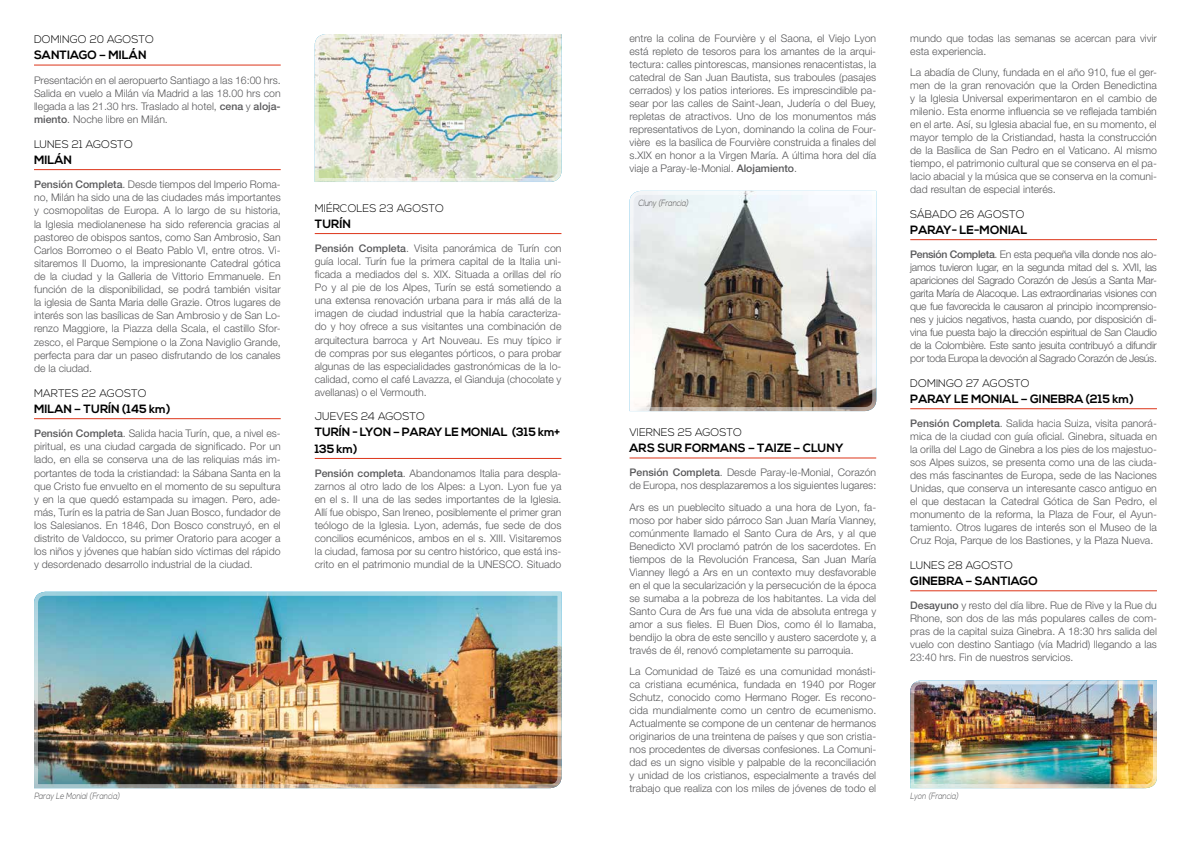
<style>
.page{position:relative;width:1191px;height:842px;background:#fff}
.page>*{position:absolute;margin:0;border:0;box-sizing:border-box;transform-origin:0 0}
.t1{font:700 12px/16.1px "Nexa";color:#000}
.t2{font:300 11px "Nexa";color:#000}
.t3{font:300 10.5px/13px "Helvetica Neue LT Std";color:#58585a;text-align:justify}
.t4{font:italic 300 9px "Nexa";color:#4b4b4d;scale:.8 1}
.s1{font-weight:500}
.s2{font-size:11px}
</style>
<div class="page">
<hr style="left:34px;top:65px;width:247px;height:1px;background:#dd3519">
<hr style="left:34px;top:169px;width:247px;height:1px;background:#dd3519">
<hr style="left:34px;top:418px;width:247px;height:1px;background:#dd3519">
<hr style="left:315px;top:233px;width:246px;height:1px;background:#dd3519">
<hr style="left:315px;top:458px;width:246px;height:1px;background:#dd3519">
<img style="left:34px;top:591px;width:528px;height:198px">
<img style="left:910px;top:680px;width:247px;height:109px">
<img style="left:314px;top:34px;width:248px;height:148px">
<hr style="left:629px;top:458px;width:247px;height:1px;background:#dd3519">
<hr style="left:910px;top:239px;width:247px;height:1px;background:#dd3519">
<hr style="left:910px;top:408px;width:247px;height:1px;background:#dd3519">
<hr style="left:910px;top:590px;width:247px;height:1px;background:#dd3519">
<svg style="left:629px;top:190px;width:248px;height:222px"></svg>
<p class="t3" style="left:629px;top:31px;width:248px">entre la colina de Fourvière y el Saona, el Viejo Lyon está repleto de tesoros para los amantes de la arqui&shy;tectura: calles pintorescas, mansiones renacentistas, la catedral de San Juan Bautista, sus traboules (pasajes cerrados) y los patios interiores. Es imprescindible pa&shy;sear por las calles de Saint-Jean, Judería o del Buey, repletas de atractivos. Uno de los monumentos más representativos de Lyon, dominando la colina de Four&shy;vière es la basílica de Fourvière construida a finales del s.XIX en honor a la Virgen María. A última hora del día viaje a Paray-le-Monial. <span class="s1">Alojamiento</span>.</p>
<p class="t3" style="left:910px;top:31px;width:248px">mundo que todas las semanas se acercan para vivir esta experiencia.</p>
<p class="t3" style="left:910px;top:66px;width:248px">La abadía de Cluny, fundada en el año 910, fue el ger&shy;men de la gran renovación que la Orden Benedictina y la Iglesia Universal experimentaron en el cambio de milenio. Esta enorme influencia se ve reflejada también en el arte. Así, su Iglesia abacial fue, en su momento, el mayor templo de la Cristiandad, hasta la construcción de la Basílica de San Pedro en el Vaticano. Al mismo tiempo, el patrimonio cultural que se conserva en el pa&shy;lacio abacial y la música que se conserva en la comuni&shy;dad resultan de especial interés<span class="s2">.</span></p>
<p class="t2" style="left:910px;top:208px;width:116px">SÁBADO 26 AGOSTO</p>
<p class="t1" style="left:910px;top:222px;width:119px">PARAY- LE-MONIAL</p>
<p class="t3" style="left:910px;top:248px;width:248px"><span class="s1">Pensión Completa</span>. En esta pequeña villa donde nos alo&shy;jamos tuvieron lugar, en la segunda mitad del s. XVII, las apariciones del Sagrado Corazón de Jesús a Santa Mar&shy;garita María de Alacoque. Las extraordinarias visiones con que fue favorecida le causaron al principio incomprensio&shy;nes y juicios negativos, hasta cuando, por disposición di&shy;vina fue puesta bajo la dirección espiritual de San Claudio de la Colombière. Este santo jesuita contribuyó a difundir por toda Europa la devoción al Sagrado Corazón de Jesús.</p>
<p class="t2" style="left:910px;top:377px;width:121px">DOMINGO 27 AGOSTO</p>
<p class="t1" style="left:910px;top:391px;width:225px">PARAY LE MONIAL – GINEBRA (215 km)</p>
<p class="t3" style="left:910px;top:417px;width:248px"><span class="s1">Pensión Completa</span>. Salida hacia Suiza, visita panorá&shy;mica de la ciudad con guía oficial. Ginebra, situada en la orilla del Lago de Ginebra a los pies de los majestuo&shy;sos Alpes suizos, se presenta como una de las ciuda&shy;des más fascinantes de Europa, sede de las Naciones Unidas, que conserva un interesante casco antiguo en el que destacan la Catedral Gótica de San Pedro, el monumento de la reforma, la Plaza de Four, el Ayun&shy;tamiento. Otros lugares de interés son el Museo de la Cruz Roja, Parque de los Bastiones, y la Plaza Nueva.</p>
<p class="t2" style="left:910px;top:559px;width:104px">LUNES 28 AGOSTO</p>
<p class="t1" style="left:910px;top:573px;width:129px">GINEBRA – SANTIAGO</p>
<p class="t3" style="left:910px;top:599px;width:248px"><span class="s1">Desayuno</span> y resto del día libre. Rue de Rive y la Rue du Rhone, son dos de las más populares calles de com&shy;pras de la capital suiza Ginebra. A 18:30 hrs salida del vuelo con destino Santiago (vía Madrid) llegando a las 23:40 hrs. Fin de nuestros servicios.</p>
<p class="t2" style="left:34px;top:33px;width:122px">DOMINGO 20 AGOSTO</p>
<p class="t1" style="left:34px;top:47px;width:114px">SANTIAGO – MILÁN</p>
<p class="t3" style="left:34px;top:73px;width:248px">Presentación en el aeropuerto Santiago a las 16:00 hrs.<br>Salida en vuelo a Milán vía Madrid a las 18.00 hrs con llegada a las 21.30 hrs. Traslado al hotel, <span class="s1">cena</span> y <span class="s1">aloja&shy;miento</span>. Noche libre en Milán.</p>
<p class="t2" style="left:34px;top:137px;width:100px">LUNES 21 AGOSTO</p>
<p class="t1" style="left:34px;top:152px;width:40px">MILÁN</p>
<p class="t3" style="left:34px;top:178px;width:248px"><span class="s1">Pensión Completa</span>. Desde tiempos del Imperio Roma&shy;no, Milán ha sido una de las ciudades más importantes y cosmopolitas de Europa. A lo largo de su historia, la Iglesia mediolanenese ha sido referencia gracias al pastoreo de obispos santos, como San Ambrosio, San Carlos Borromeo o el Beato Pablo VI, entre otros. Vi&shy;sitaremos Il Duomo, la impresionante Catedral gótica de la ciudad y la Galleria de Vittorio Emmanuele. En función de la disponibilidad, se podrá también visitar la iglesia de Santa Maria delle Grazie. Otros lugares de interés son las basílicas de San Ambrosio y de San Lo&shy;renzo Maggiore, la Piazza della Scala, el castillo Sfor&shy;zesco, el Parque Sempione o la Zona Naviglio Grande, perfecta para dar un paseo disfrutando de los canales de la ciudad.</p>
<p class="t2" style="left:34px;top:387px;width:114px">MARTES 22 AGOSTO</p>
<p class="t1" style="left:34px;top:401px;width:138px">MILAN – TURÍN (145 km)</p>
<p class="t3" style="left:34px;top:427px;width:248px"><span class="s1">Pensión Completa</span>. Salida hacia Turín, que, a nivel es&shy;piritual, es una ciudad cargada de significado. Por un lado, en ella se conserva una de las reliquias más im&shy;portantes de toda la cristiandad: la Sábana Santa en la que Cristo fue envuelto en el momento de su sepultura y en la que quedó estampada su imagen. Pero, ade&shy;más, Turín es la patria de San Juan Bosco, fundador de los Salesianos. En 1846, Don Bosco construyó, en el distrito de Valdocco, su primer Oratorio para acoger a los niños y jóvenes que habían sido víctimas del rápido y desordenado desarrollo industrial de la ciudad.</p>
<p class="t4" style="left:638px;top:197px;width:67px">Cluny (Francia)</p>
<p class="t2" style="left:315px;top:201px;width:131px">MIÉRCOLES 23 AGOSTO</p>
<p class="t1" style="left:315px;top:216px;width:38px">TURÍN</p>
<p class="t3" style="left:315px;top:242px;width:248px"><span class="s1">Pensión Completa</span>. Visita panorámica de Turín con guía local. Turín fue la primera capital de la Italia uni&shy;ficada a mediados del s. XIX. Situada a orillas del río Po y al pie de los Alpes, Turín se está sometiendo a una extensa renovación urbana para ir más allá de la imagen de ciudad industrial que la había caracteriza&shy;do y hoy ofrece a sus visitantes una combinación de arquitectura barroca y Art Nouveau. Es muy típico ir de compras por sus elegantes pórticos, o para probar algunas de las especialidades gastronómicas de la lo&shy;calidad, como el café Lavazza, el Gianduja (chocolate y avellanas) o el Vermouth.</p>
<p class="t2" style="left:315px;top:410px;width:112px">JUEVES 24 AGOSTO</p>
<p class="t1" style="left:315px;top:425px;width:247px">TURÍN - LYON – PARAY LE MONIAL (315 km+<br>135 km)</p>
<p class="t3" style="left:315px;top:466px;width:248px"><span class="s1">Pensión completa</span>. Abandonamos Italia para despla&shy;zarnos al otro lado de los Alpes: a Lyon. Lyon fue ya en el s. II una de las sedes importantes de la Iglesia.<br>Allí fue obispo, San Ireneo, posiblemente el primer gran teólogo de la Iglesia. Lyon, además, fue sede de dos concilios ecuménicos, ambos en el s. XIII. Visitaremos la ciudad, famosa por su centro histórico, que está ins&shy;crito en el patrimonio mundial de la UNESCO. Situado</p>
<p class="t2" style="left:629px;top:426px;width:114px">VIERNES 25 AGOSTO</p>
<p class="t1" style="left:629px;top:440px;width:215px">ARS SUR FORMANS – TAIZE – CLUNY</p>
<p class="t3" style="left:629px;top:466px;width:248px"><span class="s1">Pensión Completa</span>. Desde Paray-le-Monial, Corazón de Europa, nos desplazaremos a los siguientes lugares:</p>
<p class="t3" style="left:629px;top:500px;width:248px">Ars es un pueblecito situado a una hora de Lyon, fa&shy;moso por haber sido párroco San Juan María Vianney, comúnmente llamado el Santo Cura de Ars, y al que Benedicto XVI proclamó patrón de los sacerdotes. En tiempos de la Revolución Francesa, San Juan María Vianney llegó a Ars en un contexto muy desfavorable en el que la secularización y la persecución de la época se sumaba a la pobreza de los habitantes. La vida del Santo Cura de Ars fue una vida de absoluta entrega y amor a sus fieles. El Buen Dios, como él lo llamaba, bendijo la obra de este sencillo y austero sacerdote y, a través de él, renovó completamente su parroquia.</p>
<p class="t3" style="left:629px;top:665px;width:248px">La Comunidad de Taizé es una comunidad monásti&shy;ca cristiana ecuménica, fundada en 1940 por Roger Schutz, conocido como Hermano Roger. Es recono&shy;cida mundialmente como un centro de ecumenismo.<br>Actualmente se compone de un centenar de hermanos originarios de una treintena de países y que son cristia&shy;nos procedentes de diversas confesiones. La Comuni&shy;dad es un signo visible y palpable de la reconciliación y unidad de los cristianos, especialmente a través del trabajo que realiza con los miles de jóvenes de todo el</p>
<p class="t4" style="left:34px;top:790px;width:111px">Paray Le Monial(Francia)</p>
<p class="t4" style="left:910px;top:790px;width:64px">Lyon (Francia)</p>
</div>
